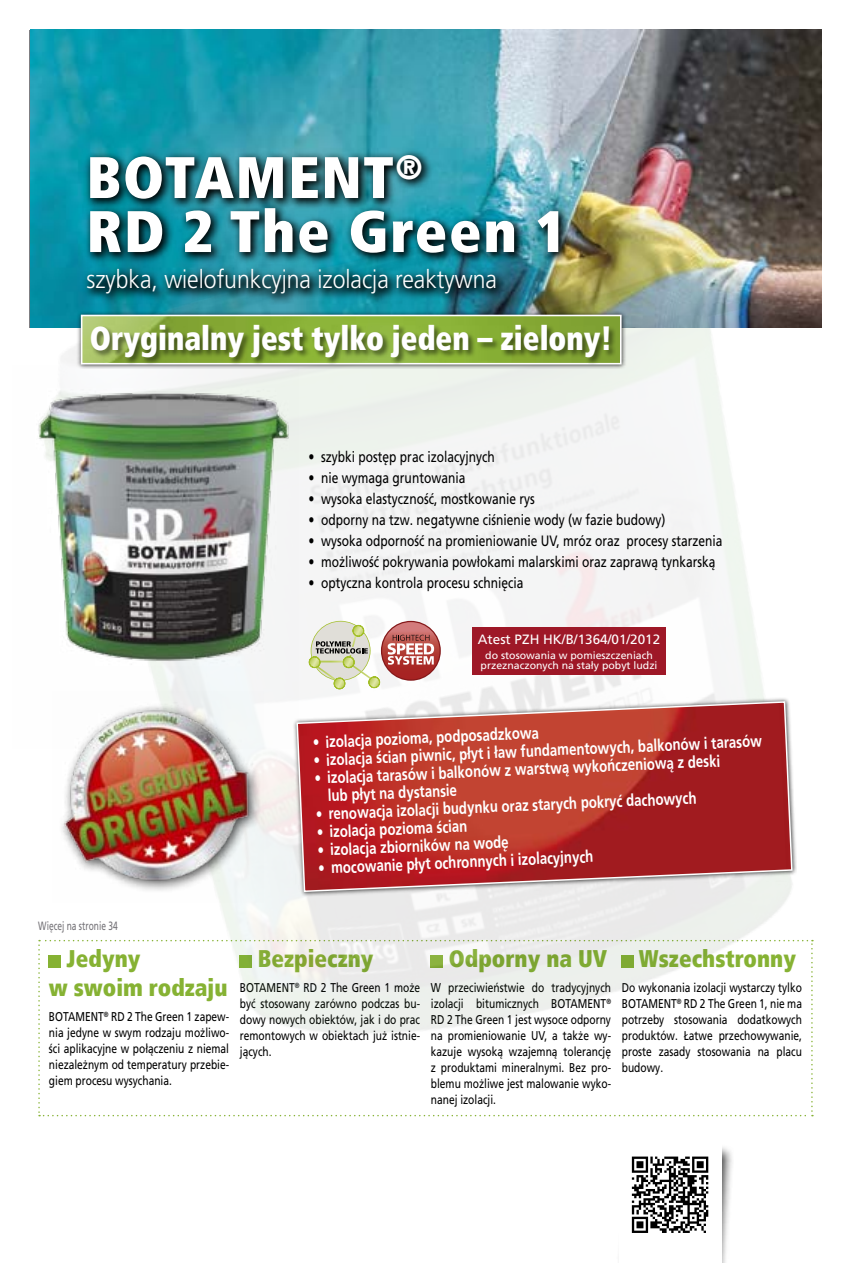
<style>
.page{position:relative;width:851px;height:1263px;background:#fff}
.page>*{position:absolute;margin:0;border:0;box-sizing:border-box;transform-origin:0 0}
.t1{font:58.5px/54px "Frutiger 87 Cond Extra Blk";letter-spacing:.03em;color:#fff}
.t2{font:33.6px "Frutiger 87 Cond Extra Blk";color:#fff;scale:.9 1}
.t3{font:300 25.5px "Frutiger LT Pro";color:#fff;scale:.9 1}
.t4{font:24px/28.8px "Frutiger 87 Cond Extra Blk";color:#86b233;scale:.95 1}
.t5{font:700 16.5px/17px "Frutiger LT Pro";color:#fff;scale:.8 1}
.t6{font:15px "Frutiger LT Pro";color:#000;scale:.8 1}
.t7{font:13.5px "Frutiger LT Pro";color:#fff}
.t8{font:12.75px/16px "Frutiger LT Pro";color:#000;text-align:justify;scale:.8 1}
.t9{font:12px "Frutiger LT Pro";color:#747277;scale:.7 1}
.t10{font:10.5px/10.5px "Frutiger LT Pro";color:#fff;text-align:center}
</style>
<div class="page">
<img style="left:31px;top:30px;width:790px;height:64px">
<img style="left:29px;top:94px;width:793px;height:1023px">
<img style="left:29px;top:366px;width:270px;height:383px">
<div style="left:292px;top:697px;width:504px;height:199px;background:#000;opacity:.75"></div>
<svg style="left:295px;top:700px;width:498px;height:193px;background:#ba4743"></svg>
<img style="left:53px;top:692px;width:210px;height:210px">
<div style="left:472px;top:628px;width:193px;height:47px;background:#9e1827"></div>
<div style="left:615px;top:1143px;width:119px;height:120px;background:#000;opacity:.75"></div>
<div style="left:619px;top:1141px;width:102px;height:122px;background:#fff"></div>
<svg style="left:618px;top:1152px;width:104px;height:111px"></svg>
<img style="left:82px;top:148px;width:488px;height:157px">
<div style="left:76px;top:310px;width:550px;height:59px;background:#000;opacity:.75"></div>
<img style="left:84px;top:318px;width:534px;height:43px">
<div style="left:81px;top:315px;width:540px;height:49px;border:2px solid #fff"></div>
<div style="left:89px;top:324px;width:527px;height:41px;background:#000;opacity:.5"></div>
<svg style="left:381px;top:621px;width:60px;height:60px"></svg>
<svg style="left:382px;top:622px;width:57px;height:57px"></svg>
<svg style="left:387px;top:635px;width:47px;height:30px"></svg>
<svg style="left:308px;top:621px;width:72px;height:69px"></svg>
<h1 class="t1" style="left:86px;top:150px;width:481px">BOTAMENT<sup>®<br></sup>RD 2 The Green 1</h1>
<h3 class="t3" style="left:86px;top:264px;width:457px">szybka, wielofunkcyjna izolacja reaktywna</h3>
<h2 class="t2" style="left:90px;top:318px;width:582px">Oryginalny jest tylko jeden – zielony!</h2>
<p class="t6" style="left:308px;top:448px;width:234px">• szybki postęp prac izolacyjnych</p>
<p class="t6" style="left:308px;top:469px;width:197px">• nie wymaga gruntowania</p>
<p class="t6" style="left:308px;top:490px;width:284px">• wysoka elastyczność, mostkowanie rys</p>
<p class="t6" style="left:308px;top:511px;width:447px">• odporny na tzw. negatywne ciśnienie wody (w fazie budowy)</p>
<p class="t6" style="left:308px;top:532px;width:519px">• wysoka odporność na promieniowanie UV, mróz oraz procesy starzenia</p>
<p class="t6" style="left:308px;top:553px;width:510px">• możliwość pokrywania powłokami malarskimi oraz zaprawą tynkarską</p>
<p class="t6" style="left:308px;top:574px;width:270px">• optyczna kontrola procesu schnięcia</p>
<p class="t7" style="left:478px;top:631px;width:184px">Atest PZH HK/B/1364/01/2012</p>
<p class="t10" style="left:480px;top:650px;width:178px">do stosowania w pomieszczeniach przeznaczonych na stały pobyt ludzi</p>
<p class="t5" style="left:312px;top:735px;width:284px;rotate:-3deg">• izolacja pozioma, podposadzkowa</p>
<p class="t5" style="left:313px;top:754px;width:562px;rotate:-3deg">• izolacja ścian piwnic, płyt i ław fundamentowych, balkonów i tarasów</p>
<p class="t5" style="left:326px;top:771px;width:493px;text-indent:-13px;rotate:-3deg">• izolacja tarasów i balkonów z warstwą wykończeniową z deski lub płyt na dystansie</p>
<p class="t5" style="left:315px;top:807px;width:477px;rotate:-3deg">• renowacja izolacji budynku oraz starych pokryć dachowych</p>
<p class="t5" style="left:316px;top:824px;width:190px;rotate:-3deg">• izolacja pozioma ścian</p>
<p class="t5" style="left:317px;top:842px;width:241px;rotate:-3deg">• izolacja zbiorników na wodę</p>
<p class="t5" style="left:318px;top:861px;width:345px;rotate:-3deg">• mocowanie płyt ochronnych i izolacyjnych</p>
<p class="t9" style="left:38px;top:919px;width:115px">Więcej na stronie 34</p>
<h3 class="t4" style="left:49px;top:944px;width:189px;text-indent:18px">Jedyny<br>w swoim rodzaju</h3>
<p class="t8" style="left:49px;top:1008px;width:227px">BOTAMENT<sup>®</sup> RD 2 The Green 1 zapew&shy;nia jedyne w swym rodzaju możliwo&shy;ści aplikacyjne w połączeniu z niemal niezależnym od temperatury przebie&shy;giem procesu wysychania.</p>
<h3 class="t4" style="left:258px;top:944px;width:123px">Bezpieczny</h3>
<p class="t8" style="left:240px;top:979px;width:227px">BOTAMENT<sup>®</sup> RD 2 The Green 1 może być stosowany zarówno podczas bu&shy;dowy nowych obiektów, jak i do prac remontowych w obiektach już istnie&shy;jących.</p>
<h3 class="t4" style="left:448px;top:944px;width:168px">Odporny na UV</h3>
<p class="t8" style="left:431px;top:979px;width:227px">W przeciwieństwie do tradycyjnych izolacji bitumicznych BOTAMENT<sup>® </sup>RD 2 The Green 1 jest wysoce odporny na promieniowanie UV, a także wy&shy;kazuje wysoką wzajemną tolerancję z produktami mineralnymi. Bez pro&shy;blemu możliwe jest malowanie wyko&shy;nanej izolacji.</p>
<h3 class="t4" style="left:638px;top:944px;width:167px">Wszechstronny</h3>
<p class="t8" style="left:621px;top:979px;width:227px">Do wykonania izolacji wystarczy tylko BOTAMENT<sup>®</sup> RD 2 The Green 1, nie ma potrzeby stosowania dodatkowych produktów. Łatwe przechowywanie, proste zasady stosowania na placu budowy.</p>
</div>
